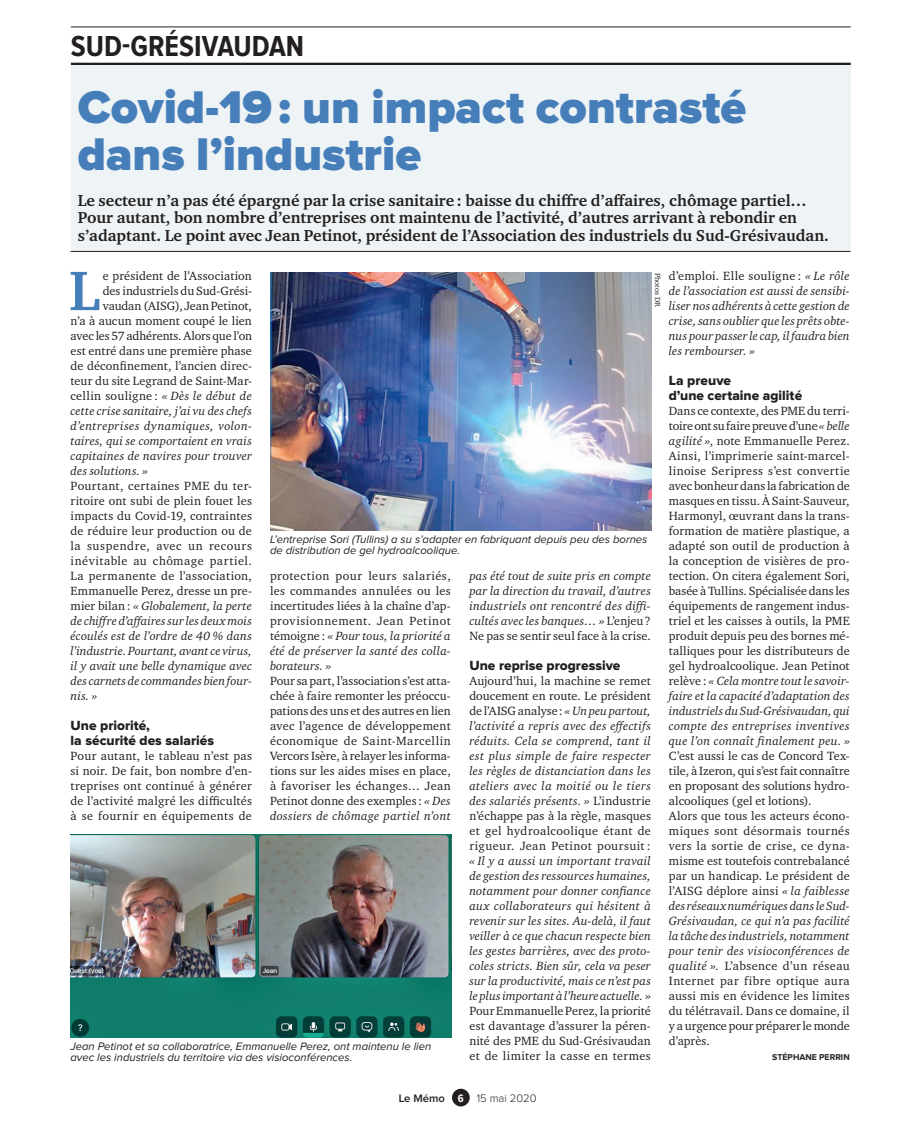
<style>
.page{position:relative;width:904px;height:1127px;background:#fff}
.page>*{position:absolute;margin:0;border:0;box-sizing:border-box;transform-origin:0 0}
.Tx_courant-Lettrine3{font:700 57px "Charter ITC Std";color:#467eba}
.Titre-OUV-Locale{font:900 47.5px/47.5px "Proxima Nova";color:#467eba}
.t1{font:700 30px "Proxima Nova Cond";color:#231f20}
.chapo-OUV{font:700 16.25px/17.5px "Charter ITC Std";color:#231f20}
.Intertitre{font:13.75px/15px "Proxima Nova Extrabld";color:#231f20}
.Tx_courant{font:12.25px/15px "Charter ITC Std";letter-spacing:.015em;color:#231f20;text-align:justify}
.Tx_courant-2{font:italic 12.25px/15px "Charter ITC Std";letter-spacing:.005em;color:#231f20;text-align:justify}
.Tx_courant-Lettrine3-2{font:12.25px "Charter ITC Std";letter-spacing:.005em;color:#231f20}
.Tx_courant-Lettrine3-3{font:italic 12.25px "Charter ITC Std";letter-spacing:.015em;color:#231f20}
.Tx_courant-Lettrine3-4{font:12.25px "Charter ITC Std";letter-spacing:-.015em;color:#231f20}
.Tx_courant-Lettrine3-5{font:12.25px "Charter ITC Std";letter-spacing:.03em;color:#231f20}
.Légende{font:italic 11.25px/11.2px "Proxima Nova";color:#231f20}
.t2{font:300 11.25px "Proxima Nova";color:#231f20}
.signature{font:700 8.75px "Proxima Nova";color:#231f20}
.copyright{font:7.5px "Charter ITC Std";letter-spacing:.01em;color:#231f20}
.s1{font-style:normal}
.s2{font-style:italic}
.s3{font-weight:600}
.s4{font-family:"Proxima Nova Cond";font-weight:700;color:#fff}
</style>
<div class="page">
<div style="left:452px;top:1089px;width:17px;height:17px;background:#231f20;border-radius:50%"></div>
<hr style="left:71px;top:27px;width:779px;height:1px;background:#231f20">
<hr style="left:71px;top:63px;width:779px;height:2px;background:#231f20">
<div style="left:71px;top:65px;width:779px;height:187px;background:#eef3f5"></div>
<hr style="left:71px;top:251px;width:779px;height:1px;background:#231f20">
<img style="left:270px;top:273px;width:381px;height:258px">
<img style="left:71px;top:834px;width:380px;height:203px">
<p class="t1" style="left:71px;top:29px;width:235px">SUD-GRÉSIVAUDAN</p>
<p class="Titre-OUV-Locale" style="left:78px;top:84px;width:670px">Covid-19: un impact contrasté dans l’industrie</p>
<p class="chapo-OUV" style="left:78px;top:191px;width:752px">Le secteur n’a pas été épargné par la crise sanitaire: baisse du chiffre d’affaires, chômage partiel…<br>Pour autant, bon nombre d’entreprises ont maintenu de l’activité, d’autres arrivant à rebondir en s’adaptant. Le point avec Jean Petinot, président de l’Association des industriels du Sud-Grésivaudan.</p>
<p class="Tx_courant-2" style="left:669px;top:268px;width:182px"><span class="s1">d’emploi. Elle souligne :</span> « Le rôle de l’association est aussi de sensibi&shy;liser nos adhérents à cette gestion de crise, sans oublier que les prêts obte&shy;nus pour passer le cap, il faudra bien les rembourser. »</p>
<p class="Intertitre" style="left:669px;top:373px;width:135px">La preuve<br>d’une certaine agilité</p>
<p class="Tx_courant" style="left:669px;top:403px;width:182px">Dans ce contexte, des PME du terri&shy;toire ont su faire preuve d’une <span class="s2">« belle agilité »</span>, note Emmanuelle Perez.<br>Ainsi, l’imprimerie saint-marcel&shy;linoise Seripress s’est convertie avec bonheur dans la fabrication de masques en tissu. À Saint-Sauveur, Harmonyl, œuvrant dans la trans&shy;formation de matière plastique, a adapté son outil de production à la conception de visières de pro&shy;tection. On citera également Sori, basée à Tullins. Spécialisée dans les équipements de rangement indus&shy;triel et les caisses à outils, la PME produit depuis peu des bornes mé&shy;talliques pour les distributeurs de gel hydroalcoolique. Jean Petinot relève : <span class="s2">« Cela montre tout le savoir&shy;faire et la capacité d’adaptation des industriels du Sud-Grésivaudan, qui compte des entreprises inventives que l’on connaît finalement peu. » </span>C’est aussi le cas de Concord Tex&shy;tile, à Izeron, qui s’est fait connaître en proposant des solutions hydro&shy;alcooliques (gel et lotions).</p>
<p class="Tx_courant" style="left:669px;top:808px;width:182px">Alors que tous les acteurs écono&shy;miques sont désormais tournés vers la sortie de crise, ce dyna&shy;misme est toutefois contrebalancé par un handicap. Le président de l’AISG déplore ainsi <span class="s2">« la faiblesse des réseaux numériques dans le Sud-Grésivaudan, ce qui n’a pas facilité la tâche des industriels, notamment pour tenir des visioconférences de qualité ».</span> L’absence d’un réseau Internet par fibre optique aura aussi mis en évidence les limites du télétravail. Dans ce domaine, il y a urgence pour préparer le monde d’après.</p>
<p class="signature" style="left:772px;top:1052px;width:79px">STÉPHANE PERRIN</p>
<p class="Tx_courant-Lettrine3" style="left:69px;top:255px;width:32px">L</p>
<p class="Tx_courant-Lettrine3-2" style="left:103px;top:268px;width:151px">e président de l’Association</p>
<p class="copyright" style="left:662px;top:273px;width:36px;rotate:90deg">Photos DR</p>
<p class="Tx_courant-Lettrine3-2" style="left:103px;top:283px;width:151px">des industriels du Sud-Grési-</p>
<p class="Tx_courant-Lettrine3-2" style="left:103px;top:298px;width:151px">vaudan (AISG), Jean Petinot,</p>
<p class="Tx_courant-Lettrine3-2" style="left:71px;top:313px;width:183px">n’a à aucun moment coupé le lien</p>
<p class="Tx_courant-Lettrine3-4" style="left:71px;top:328px;width:183px">avec les 57 adhérents. Alors que l’on</p>
<p class="Tx_courant-Lettrine3-2" style="left:71px;top:343px;width:183px">est entré dans une première phase</p>
<p class="Tx_courant-Lettrine3-2" style="left:71px;top:358px;width:183px">de déconfinement, l’ancien direc-</p>
<p class="Tx_courant-Lettrine3-2" style="left:71px;top:373px;width:183px">teur du site Legrand de Saint-Mar-</p>
<p class="Tx_courant-Lettrine3-5" style="left:71px;top:388px;width:183px">cellin souligne : <span class="s2">« Dès le début de</span></p>
<p class="Tx_courant-Lettrine3-3" style="left:71px;top:403px;width:183px">cette crise sanitaire, j’ai vu des chefs</p>
<p class="Tx_courant-Lettrine3-3" style="left:71px;top:418px;width:183px">d’entreprises dynamiques, volon-</p>
<p class="Tx_courant-Lettrine3-3" style="left:71px;top:433px;width:183px">taires, qui se comportaient en vrais</p>
<p class="Tx_courant-Lettrine3-3" style="left:71px;top:448px;width:183px">capitaines de navires pour trouver</p>
<p class="Tx_courant-Lettrine3-3" style="left:71px;top:463px;width:79px">des solutions. »</p>
<p class="Tx_courant" style="left:71px;top:478px;width:183px">Pourtant, certaines PME du ter&shy;ritoire ont subi de plein fouet les impacts du Covid-19, contraintes de réduire leur production ou de la suspendre, avec un recours inévitable au chômage partiel.<br>La permanente de l’association, Emmanuelle Perez, dresse un pre&shy;mier bilan: <span class="s2">« Globalement, la perte de chiffre d’affaires sur les deux mois écoulés est de l’ordre de 40 % dans l’industrie. Pourtant, avant ce virus, il y avait une belle dynamique avec des carnets de commandes bien four&shy;nis. »</span></p>
<p class="Intertitre" style="left:71px;top:718px;width:81px">Une priorité,</p>
<p class="Intertitre" style="left:71px;top:733px;width:145px">la sécurité des salariés</p>
<p class="Tx_courant" style="left:71px;top:748px;width:183px">Pour autant, le tableau n’est pas si noir. De fait, bon nombre d’en&shy;treprises ont continué à générer de l’activité malgré les difficultés à se fournir en équipements de</p>
<p class="Légende" style="left:270px;top:534px;width:379px">L’entreprise Sori (Tullins) a su s’adapter en fabriquant depuis peu des bornes de distribution de gel hydroalcoolique.</p>
<p class="Tx_courant-2" style="left:469px;top:568px;width:183px">pas été tout de suite pris en compte par la direction du travail, d’autres industriels ont rencontré des diffi&shy;cultés avec les banques… » <span class="s1">L’enjeu?<br>Ne pas se sentir seul face à la crise.</span></p>
<p class="Intertitre" style="left:469px;top:658px;width:152px">Une reprise progressive</p>
<p class="Tx_courant-2" style="left:469px;top:673px;width:183px"><span class="s1">Aujourd’hui, la machine se remet doucement en route. Le président de l’AISG analyse:</span> « Un peu partout, l’activité a repris avec des effectifs réduits. Cela se comprend, tant il est plus simple de faire respecter les règles de distanciation dans les ateliers avec la moitié ou le tiers des salariés présents. » <span class="s1">L’industrie n’échappe pas à la règle, masques et gel hydroalcoolique étant de rigueur. Jean Petinot poursuit : </span>« Il y a aussi un important travail de gestion des ressources humaines, notamment pour donner confiance aux collaborateurs qui hésitent à revenir sur les sites. Au-delà, il faut veiller à ce que chacun respecte bien les gestes barrières, avec des proto&shy;coles stricts. Bien sûr, cela va peser sur la productivité, mais ce n’est pas le plus important à l’heure actuelle. »</p>
<p class="Tx_courant" style="left:469px;top:1003px;width:183px">Pour Emmanuelle Perez, la priorité est davantage d’assurer la péren&shy;nité des PME du Sud-Grésivaudan et de limiter la casse en termes</p>
<p class="Tx_courant" style="left:270px;top:568px;width:182px">protection pour leurs salariés, les commandes annulées ou les incertitudes liées à la chaîne d’ap&shy;provisionnement. Jean Petinot témoigne : <span class="s2">« Pour tous, la priorité a été de préserver la santé des colla&shy;borateurs. »</span></p>
<p class="Tx_courant" style="left:270px;top:673px;width:182px">Pour sa part, l’association s’est atta&shy;chée à faire remonter les préoccu&shy;pations des uns et des autres en lien avec l’agence de développement économique de Saint-Marcellin Vercors Isère, à relayer les informa&shy;tions sur les aides mises en place, à favoriser les échanges… Jean Petinot donne des exemples : <span class="s2">« Des dossiers de chômage partiel n’ont</span></p>
<p class="Légende" style="left:70px;top:1040px;width:362px">Jean Petinot et sa collaboratrice, Emmanuelle Perez, ont maintenu le lien avec les industriels du territoire via des visioconférences.</p>
<p class="t2" style="left:398px;top:1092px;width:139px"><span class="s3">Le Mémo</span> <span class="s4">6</span> 15 mai 2020</p>
</div>
